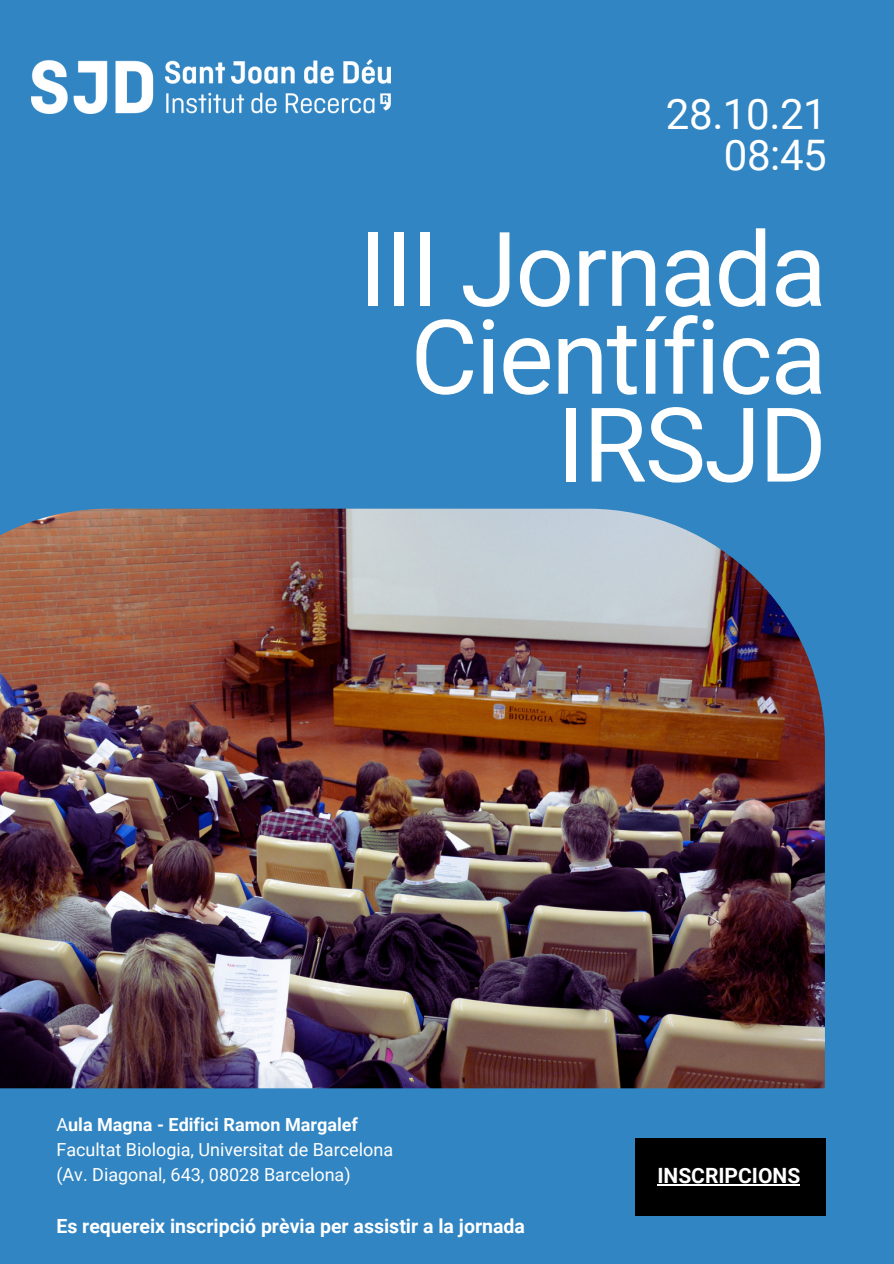
<style>
.page{position:relative;width:894px;height:1264px;background:#fff}
.page>*{position:absolute;margin:0;border:0;box-sizing:border-box;transform-origin:0 0}
.t1{font:103.35px/87.8px "Roboto";letter-spacing:-.02em;color:#fff;text-align:right}
.t2{font:42px "Roboto";letter-spacing:-.01em;color:#fff}
.t3{font:700 21px "Roboto";color:#fff}
.t4{font:700 19.5px "Roboto";color:#fff}
.t5{font:18px "Roboto";color:#fff}
.t6{font:700 18px "Roboto";color:#fff}
.s1{font-weight:400}
</style>
<div class="page">
<div style="left:0;top:0;width:893px;height:1263px;background:#3185c2"></div>
<img style="left:0;top:508px;width:824px;height:580px">
<img style="left:31px;top:60px;width:360px;height:54px">
<div style="left:634px;top:1137px;width:191px;height:78px;background:#000"></div>
<hr style="left:657px;top:1184px;width:143px;height:1px;background:#fff">
<p class="t2" style="left:665px;top:90px;width:162px">28.10.21</p>
<p class="t2" style="left:723px;top:131px;width:104px">08:45</p>
<p class="t1" style="left:358px;top:227px;width:469px">III Jornada<br>Científica<br>IRSJD</p>
<p class="t6" style="left:56px;top:1114px;width:303px"><span class="s1">A</span>ula Magna - Edifici Ramon Margalef</p>
<p class="t5" style="left:56px;top:1139px;width:338px">Facultat Biologia, Universitat de Barcelona</p>
<p class="t5" style="left:56px;top:1164px;width:296px">(Av. Diagonal, 643, 08028 Barcelona)</p>
<p class="t4" style="left:56px;top:1214px;width:470px">Es requereix inscripció prèvia per assistir a la jornada</p>
<p class="t3" style="left:657px;top:1163px;width:144px">INSCRIPCIONS</p>
</div>
